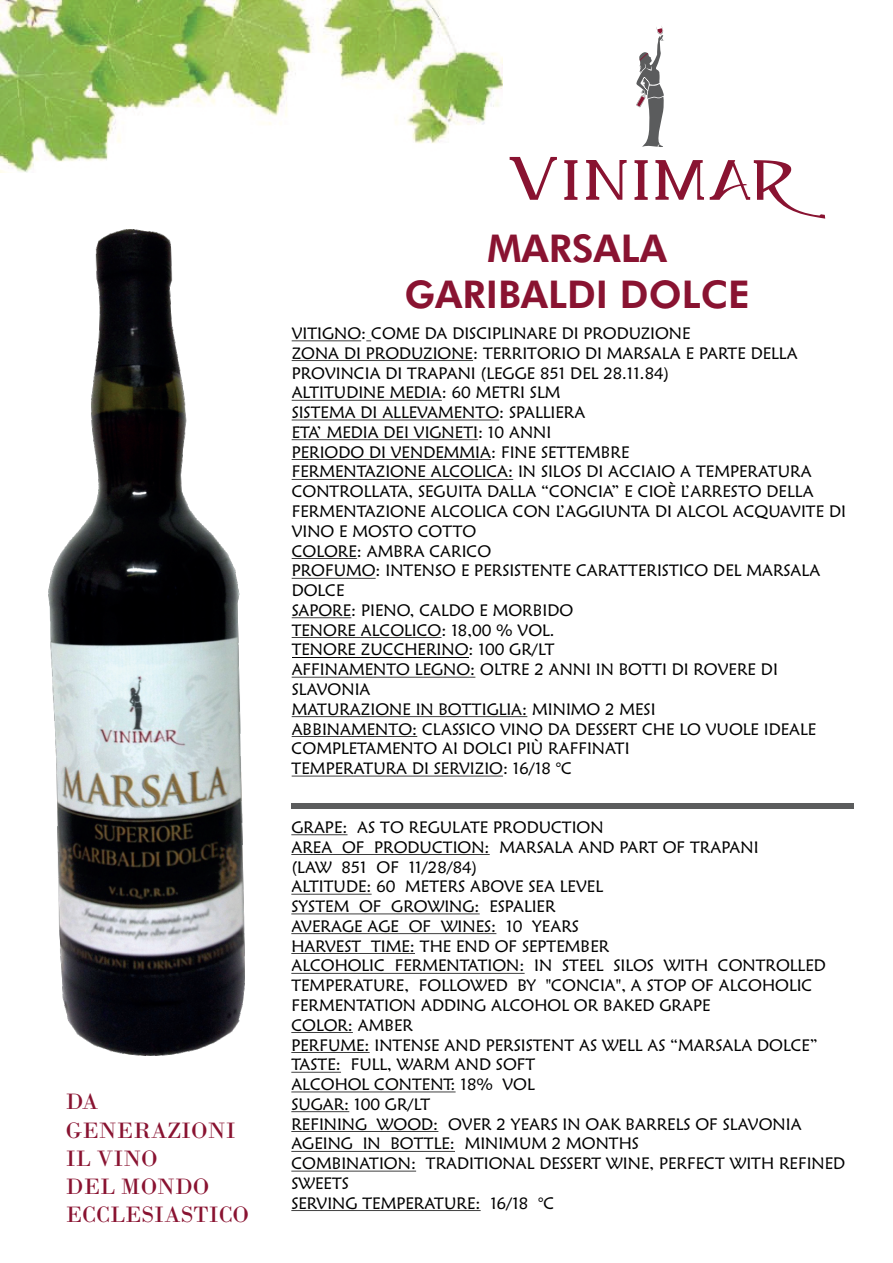
<style>
.page{position:relative;width:893px;height:1263px;background:#fff}
.page>*{position:absolute;margin:0;border:0;box-sizing:border-box;transform-origin:0 0}
.t1{font:800 38.25px/45.9px "Futura BT";color:#891331;text-align:center}
.t2{font:23.4px/28px "Bodoni";color:#891331}
.t3{font:16.5px/19.8px "Maiandra GD";color:#000001}
</style>
<div class="page">
<img style="left:0;top:0;width:503px;height:173px">
<div style="left:291px;top:803px;width:563px;height:6px;background:#5b5c5d"></div>
<hr style="left:291px;top:834px;width:57px;height:1px;background:#000001">
<hr style="left:291px;top:854px;width:199px;height:1px;background:#000001">
<hr style="left:291px;top:894px;width:81px;height:1px;background:#000001">
<hr style="left:291px;top:913px;width:189px;height:1px;background:#000001">
<hr style="left:291px;top:933px;width:205px;height:1px;background:#000001">
<hr style="left:291px;top:953px;width:124px;height:1px;background:#000001">
<hr style="left:291px;top:973px;width:234px;height:1px;background:#000001">
<hr style="left:291px;top:1032px;width:62px;height:1px;background:#000001">
<hr style="left:291px;top:1052px;width:79px;height:1px;background:#000001">
<hr style="left:291px;top:1072px;width:50px;height:1px;background:#000001">
<hr style="left:291px;top:1091px;width:165px;height:1px;background:#000001">
<hr style="left:291px;top:1111px;width:58px;height:1px;background:#000001">
<hr style="left:291px;top:1131px;width:147px;height:1px;background:#000001">
<hr style="left:291px;top:1151px;width:164px;height:1px;background:#000001">
<hr style="left:291px;top:1171px;width:125px;height:1px;background:#000001">
<hr style="left:291px;top:1210px;width:190px;height:1px;background:#000001">
<hr style="left:292px;top:340px;width:69px;height:1px;background:#000001">
<hr style="left:292px;top:360px;width:181px;height:1px;background:#000001">
<hr style="left:292px;top:400px;width:150px;height:1px;background:#000001">
<hr style="left:292px;top:420px;width:207px;height:1px;background:#000001">
<hr style="left:292px;top:439px;width:186px;height:1px;background:#000001">
<hr style="left:292px;top:459px;width:199px;height:1px;background:#000001">
<hr style="left:292px;top:479px;width:221px;height:1px;background:#000001">
<hr style="left:292px;top:558px;width:65px;height:1px;background:#000001">
<hr style="left:292px;top:578px;width:84px;height:1px;background:#000001">
<hr style="left:292px;top:617px;width:59px;height:1px;background:#000001">
<hr style="left:292px;top:637px;width:149px;height:1px;background:#000001">
<hr style="left:292px;top:677px;width:183px;height:1px;background:#000001">
<hr style="left:292px;top:716px;width:235px;height:1px;background:#000001">
<hr style="left:292px;top:736px;width:125px;height:1px;background:#000001">
<hr style="left:292px;top:776px;width:211px;height:1px;background:#000001">
<hr style="left:292px;top:657px;width:177px;height:1px;background:#000001">
<svg style="left:636px;top:26px;width:28px;height:121px"></svg>
<svg style="left:510px;top:157px;width:315px;height:62px"></svg>
<img style="left:49px;top:230px;width:195px;height:825px">
<h2 class="t2" style="left:66px;top:1091px;width:185px">DA<br>GENERAZIONI<br>IL VINO<br>DEL MONDO<br>ECCLESIASTICO</h2>
<h1 class="t1" style="left:404px;top:230px;width:347px">MARSALA<br>GARIBALDI DOLCE</h1>
<p class="t3" style="left:292px;top:325px;width:556px">VITIGNO: COME DA DISCIPLINARE DI PRODUZIONE<br>ZONA DI PRODUZIONE: TERRITORIO DI MARSALA E PARTE DELLA PROVINCIA DI TRAPANI (LEGGE 851 DEL 28.11.84)<br>ALTITUDINE MEDIA: 60 METRI SLM<br>SISTEMA DI ALLEVAMENTO: SPALLIERA<br>ETA’ MEDIA DEI VIGNETI: 10 ANNI<br>PERIODO DI VENDEMMIA: FINE SETTEMBRE<br>FERMENTAZIONE ALCOLICA: IN SILOS DI ACCIAIO A TEMPERATURA CONTROLLATA, SEGUITA DALLA “CONCIA” E CIOÈ L’ARRESTO DELLA FERMENTAZIONE ALCOLICA CON L’AGGIUNTA DI ALCOL ACQUAVITE DI VINO E MOSTO COTTO<br>COLORE: AMBRA CARICO<br>PROFUMO: INTENSO E PERSISTENTE CARATTERISTICO DEL MARSALA DOLCE<br>SAPORE: PIENO, CALDO E MORBIDO<br>TENORE ALCOLICO: 18,00 % VOL.<br>TENORE ZUCCHERINO: 100 GR/LT<br>AFFINAMENTO LEGNO: OLTRE 2 ANNI IN BOTTI DI ROVERE DI SLAVONIA<br>MATURAZIONE IN BOTTIGLIA: MINIMO 2 MESI<br>ABBINAMENTO: CLASSICO VINO DA DESSERT CHE LO VUOLE IDEALE COMPLETAMENTO AI DOLCI PIÙ RAFFINATI<br>TEMPERATURA DI SERVIZIO: 16/18 °C</p>
<p class="t3" style="left:291px;top:819px;width:555px">GRAPE: AS TO REGULATE PRODUCTION<br>AREA OF PRODUCTION: MARSALA AND PART OF TRAPANI<br>(LAW 851 OF 11/28/84)<br>ALTITUDE: 60 METERS ABOVE SEA LEVEL<br>SYSTEM OF GROWING: ESPALIER<br>AVERAGE AGE OF WINES: 10 YEARS<br>HARVEST TIME: THE END OF SEPTEMBER<br>ALCOHOLIC FERMENTATION: IN STEEL SILOS WITH CONTROLLED TEMPERATURE, FOLLOWED BY "CONCIA", A STOP OF ALCOHOLIC FERMENTATION ADDING ALCOHOL OR BAKED GRAPE<br>COLOR: AMBER<br>PERFUME: INTENSE AND PERSISTENT AS WELL AS “MARSALA DOLCE” TASTE: FULL, WARM AND SOFT<br>ALCOHOL CONTENT: 18% VOL<br>SUGAR: 100 GR/LT<br>REFINING WOOD: OVER 2 YEARS IN OAK BARRELS OF SLAVONIA AGEING IN BOTTLE: MINIMUM 2 MONTHS<br>COMBINATION: TRADITIONAL DESSERT WINE, PERFECT WITH REFINED SWEETS<br>SERVING TEMPERATURE: 16/18 °C</p>
</div>
